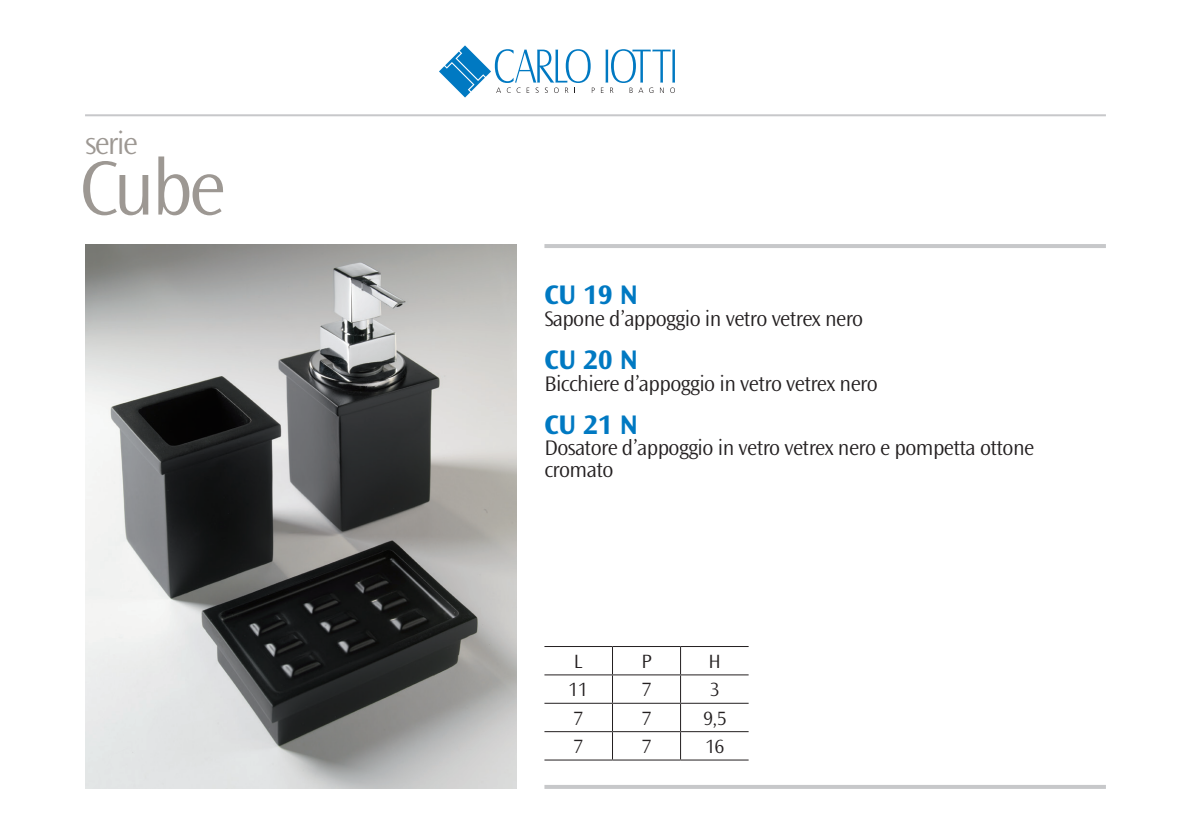
<style>
.page{position:relative;width:1191px;height:840px;background:#fff}
.page>*{position:absolute;margin:0;border:0;box-sizing:border-box;transform-origin:0 0}
.t1{font:300 80px "Ocean Sans Std";color:#9d9893}
.t2{font:300 32px "Ocean Sans Std";letter-spacing:-.05em;color:#9d9893}
.t3{font:700 28px "Ocean Sans Std";color:#0079c2}
.t4{font:300 22px/21.6px "Ocean Sans Std";letter-spacing:-.025em;color:#231f20}
.t5{font:300 20px "Ocean Sans Std";color:#231f20}
</style>
<div class="page">
<hr style="left:544px;top:244px;width:562px;height:4px;background:#c7c8ca">
<hr style="left:85px;top:114px;width:1021px;height:2px;background:#c7c8ca">
<svg style="left:439px;top:45px;width:156px;height:52px"></svg>
<svg style="left:601px;top:49px;width:74px;height:44px"></svg>
<hr style="left:544px;top:785px;width:562px;height:3px;background:#c7c8ca">
<img style="left:85px;top:244px;width:431px;height:544px">
<hr style="left:544px;top:645px;width:68px;height:1px;background:#231f20">
<hr style="left:612px;top:645px;width:68px;height:1px;background:#231f20">
<hr style="left:680px;top:645px;width:68px;height:1px;background:#231f20">
<hr style="left:544px;top:674px;width:68px;height:1px;background:#231f20">
<hr style="left:612px;top:674px;width:68px;height:1px;background:#231f20">
<hr style="left:680px;top:674px;width:68px;height:1px;background:#231f20">
<hr style="left:544px;top:702px;width:68px;height:1px;background:#231f20">
<hr style="left:612px;top:702px;width:68px;height:1px;background:#231f20">
<hr style="left:680px;top:702px;width:68px;height:1px;background:#231f20">
<hr style="left:544px;top:730px;width:68px;height:1px;background:#231f20">
<hr style="left:612px;top:730px;width:68px;height:1px;background:#231f20">
<svg style="left:612px;top:646px;width:1px;height:113px"></svg>
<hr style="left:680px;top:730px;width:68px;height:1px;background:#231f20">
<svg style="left:680px;top:646px;width:1px;height:113px"></svg>
<hr style="left:544px;top:759px;width:68px;height:1px;background:#231f20">
<hr style="left:612px;top:759px;width:68px;height:1px;background:#231f20">
<hr style="left:680px;top:759px;width:68px;height:1px;background:#231f20">
<h2 class="t2" style="left:85px;top:125px;width:54px">serie</h2>
<h1 class="t1" style="left:79px;top:144px;width:148px">Cube</h1>
<p class="t3" style="left:544px;top:279px;width:95px">CU 19 N</p>
<p class="t4" style="left:544px;top:308px;width:320px">Sapone d’appoggio in vetro vetrex nero</p>
<p class="t3" style="left:544px;top:344px;width:95px">CU 20 N</p>
<p class="t4" style="left:544px;top:372px;width:335px">Bicchiere d’appoggio in vetro vetrex nero</p>
<p class="t3" style="left:544px;top:408px;width:95px">CU 21 N</p>
<p class="t4" style="left:544px;top:437px;width:491px">Dosatore d’appoggio in vetro vetrex nero e pompetta ottone cromato</p>
<p class="t5" style="left:574px;top:650px;width:10px">L</p>
<p class="t5" style="left:641px;top:650px;width:12px">P</p>
<p class="t5" style="left:708px;top:650px;width:14px">H</p>
<p class="t5" style="left:568px;top:678px;width:21px">11</p>
<p class="t5" style="left:642px;top:678px;width:11px">7</p>
<p class="t5" style="left:710px;top:678px;width:11px">3</p>
<p class="t5" style="left:573px;top:706px;width:11px">7</p>
<p class="t5" style="left:642px;top:706px;width:11px">7</p>
<p class="t5" style="left:703px;top:706px;width:24px">9,5</p>
<p class="t5" style="left:573px;top:735px;width:11px">7</p>
<p class="t5" style="left:642px;top:735px;width:11px">7</p>
<p class="t5" style="left:705px;top:735px;width:20px">16</p>
</div>
